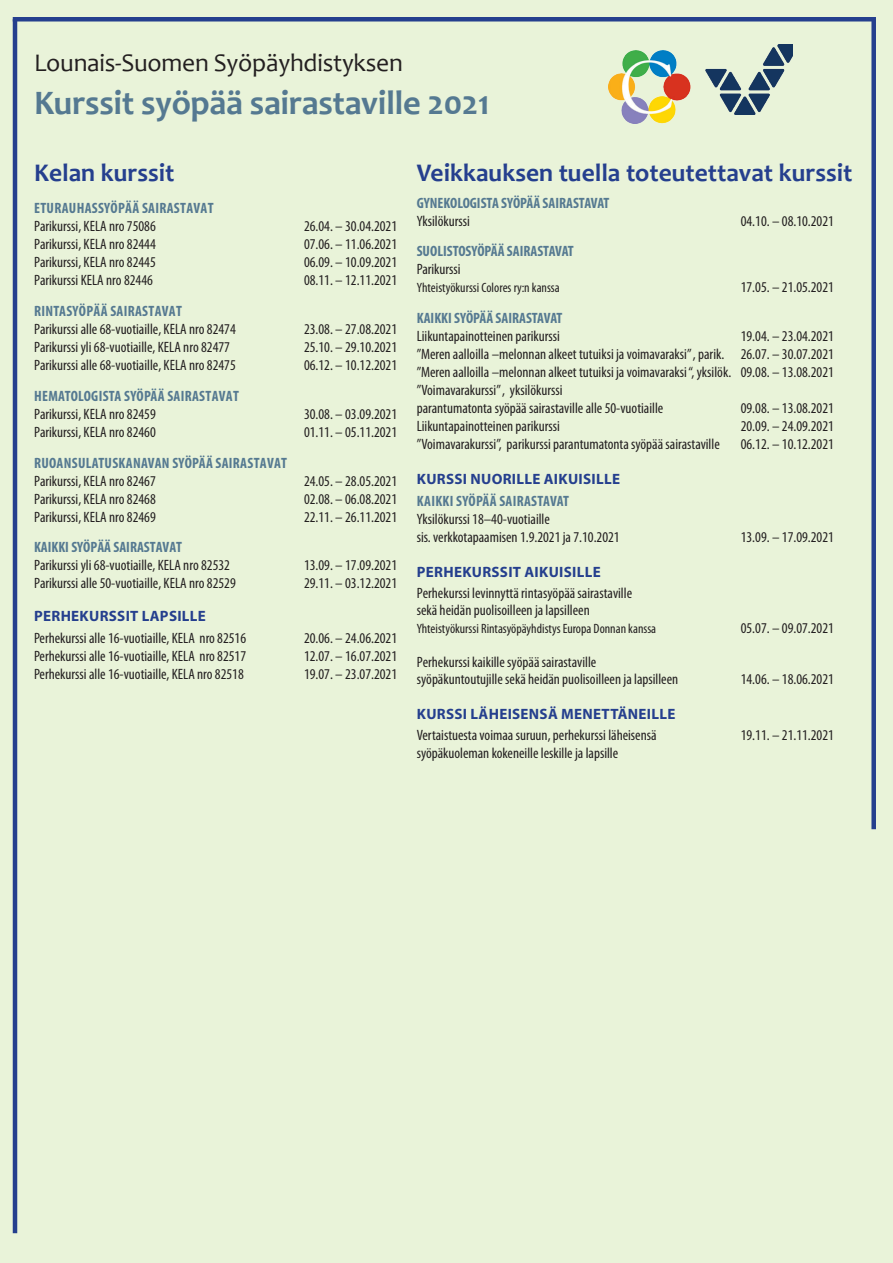
<style>
.page{position:relative;width:893px;height:1263px;background:#e9f3d9}
.page>*{position:absolute;margin:0;border:0;box-sizing:border-box;transform-origin:0 0}
.t1{font:700 34.5px "Candara";letter-spacing:-.01em;color:#557991}
.t2{font:700 25.5px "Candara";color:#253f8e}
.t3{font:25.5px "Candara";letter-spacing:-.01em;color:#231f20}
.t4{font:condensed 15px "Myriad Pro";color:#231f20}
.t5{font:700 condensed 15px "Myriad Pro";letter-spacing:.01em;color:#557991}
.t6{font:700 15px "Myriad Pro";letter-spacing:.02em;color:#253f8e}
.t7{font:condensed 13.5px "Myriad Pro";color:#231f20}
</style>
<div class="page">
<hr style="left:13px;top:19px;width:4px;height:1214px;background:#253f8e">
<div style="left:13px;top:17px;width:861px;height:5px;background:#253f8e"></div>
<div style="left:871px;top:17px;width:5px;height:812px;background:#253f8e"></div>
<img style="left:608px;top:50px;width:83px;height:74px">
<img style="left:706px;top:45px;width:87px;height:70px">
<p class="t3" style="left:34px;top:46px;width:370px">Lounais-Suomen Syöpäyhdistyksen</p>
<p class="t1" style="left:34px;top:81px;width:457px">Kurssit syöpää sairastaville 2021</p>
<p class="t2" style="left:34px;top:157px;width:142px">Kelan kurssit</p>
<p class="t5" style="left:34px;top:199px;width:181px">ETURAUHASSYÖPÄÄ SAIRASTAVAT</p>
<p class="t4" style="left:34px;top:217px;width:123px">Parikurssi, KELA nro 75086</p>
<p class="t4" style="left:304px;top:217px;width:95px">26.04. – 30.04.2021</p>
<p class="t4" style="left:34px;top:235px;width:123px">Parikurssi, KELA nro 82444</p>
<p class="t4" style="left:304px;top:235px;width:95px">07.06. – 11.06.2021</p>
<p class="t4" style="left:34px;top:253px;width:123px">Parikurssi, KELA nro 82445</p>
<p class="t4" style="left:304px;top:253px;width:95px">06.09. – 10.09.2021</p>
<p class="t4" style="left:34px;top:271px;width:120px">Parikurssi KELA nro 82446</p>
<p class="t4" style="left:304px;top:271px;width:95px">08.11. – 12.11.2021</p>
<p class="t5" style="left:34px;top:302px;width:149px">RINTASYÖPÄÄ SAIRASTAVAT</p>
<p class="t4" style="left:34px;top:320px;width:203px">Parikurssi alle 68-vuotiaille, KELA nro 82474</p>
<p class="t4" style="left:304px;top:320px;width:95px">23.08. – 27.08.2021</p>
<p class="t4" style="left:34px;top:338px;width:198px">Parikurssi yli 68-vuotiaille, KELA nro 82477</p>
<p class="t4" style="left:304px;top:338px;width:95px">25.10. – 29.10.2021</p>
<p class="t4" style="left:34px;top:356px;width:203px">Parikurssi alle 68-vuotiaille, KELA nro 82475</p>
<p class="t4" style="left:304px;top:356px;width:95px">06.12. – 10.12.2021</p>
<p class="t5" style="left:34px;top:386px;width:206px">HEMATOLOGISTA SYÖPÄÄ SAIRASTAVAT</p>
<p class="t4" style="left:34px;top:405px;width:123px">Parikurssi, KELA nro 82459</p>
<p class="t4" style="left:304px;top:405px;width:95px">30.08. – 03.09.2021</p>
<p class="t4" style="left:34px;top:423px;width:123px">Parikurssi, KELA nro 82460</p>
<p class="t4" style="left:304px;top:423px;width:95px">01.11. – 05.11.2021</p>
<p class="t5" style="left:34px;top:453px;width:255px">RUOANSULATUSKANAVAN SYÖPÄÄ SAIRASTAVAT</p>
<p class="t4" style="left:34px;top:471px;width:123px">Parikurssi, KELA nro 82467</p>
<p class="t4" style="left:304px;top:471px;width:95px">24.05. – 28.05.2021</p>
<p class="t4" style="left:34px;top:489px;width:123px">Parikurssi, KELA nro 82468</p>
<p class="t4" style="left:304px;top:489px;width:95px">02.08. – 06.08.2021</p>
<p class="t4" style="left:34px;top:507px;width:123px">Parikurssi, KELA nro 82469</p>
<p class="t4" style="left:304px;top:507px;width:95px">22.11. – 26.11.2021</p>
<p class="t5" style="left:34px;top:538px;width:150px">KAIKKI SYÖPÄÄ SAIRASTAVAT</p>
<p class="t4" style="left:34px;top:556px;width:198px">Parikurssi yli 68-vuotiaille, KELA nro 82532</p>
<p class="t4" style="left:304px;top:556px;width:95px">13.09. – 17.09.2021</p>
<p class="t4" style="left:34px;top:574px;width:203px">Parikurssi alle 50-vuotiaille, KELA nro 82529</p>
<p class="t4" style="left:304px;top:574px;width:95px">29.11. – 03.12.2021</p>
<p class="t6" style="left:34px;top:606px;width:173px">PERHEKURSSIT LAPSILLE</p>
<p class="t4" style="left:34px;top:629px;width:214px">Perhekurssi alle 16-vuotiaille, KELA nro 82516</p>
<p class="t4" style="left:304px;top:629px;width:95px">20.06. – 24.06.2021</p>
<p class="t4" style="left:34px;top:647px;width:214px">Perhekurssi alle 16-vuotiaille, KELA nro 82517</p>
<p class="t4" style="left:304px;top:647px;width:95px">12.07. – 16.07.2021</p>
<p class="t4" style="left:34px;top:665px;width:211px">Perhekurssi alle 16-vuotiaille, KELA nro 82518</p>
<p class="t4" style="left:304px;top:665px;width:95px">19.07. – 23.07.2021</p>
<p class="t2" style="left:417px;top:157px;width:437px">Veikkauksen tuella toteutettavat kurssit</p>
<p class="t5" style="left:417px;top:193px;width:194px">GYNEKOLOGISTA SYÖPÄÄ SAIRASTAVAT</p>
<p class="t4" style="left:417px;top:212px;width:55px">Yksilökurssi</p>
<p class="t4" style="left:741px;top:212px;width:95px">04.10. – 08.10.2021</p>
<p class="t5" style="left:417px;top:242px;width:159px">SUOLISTOSYÖPÄÄ SAIRASTAVAT</p>
<p class="t4" style="left:417px;top:260px;width:45px">Parikurssi</p>
<p class="t7" style="left:417px;top:280px;width:145px">Yhteistyökurssi Colores ry:n kanssa</p>
<p class="t4" style="left:741px;top:278px;width:95px">17.05. – 21.05.2021</p>
<p class="t5" style="left:417px;top:309px;width:147px">KAIKKI SYÖPÄÄ SAIRASTAVAT</p>
<p class="t4" style="left:417px;top:327px;width:145px">Liikuntapainotteinen parikurssi</p>
<p class="t4" style="left:741px;top:327px;width:95px">19.04. – 23.04.2021</p>
<p class="t4" style="left:417px;top:345px;width:419px">”Meren aalloilla –melonnan alkeet tutuiksi ja voimavaraksi” , parik. 26.07. – 30.07.2021</p>
<p class="t4" style="left:417px;top:363px;width:419px">”Meren aalloilla –melonnan alkeet tutuiksi ja voimavaraksi “, yksilök. 09.08. – 13.08.2021</p>
<p class="t4" style="left:417px;top:381px;width:147px">”Voimavarakurssi” , yksilökurssi</p>
<p class="t4" style="left:417px;top:399px;width:248px">parantumatonta syöpää sairastaville alle 50-vuotiaille</p>
<p class="t4" style="left:741px;top:399px;width:95px">09.08. – 13.08.2021</p>
<p class="t4" style="left:417px;top:417px;width:145px">Liikuntapainotteinen parikurssi</p>
<p class="t4" style="left:741px;top:417px;width:95px">20.09. – 24.09.2021</p>
<p class="t4" style="left:417px;top:435px;width:305px">”Voimavarakurssi”, parikurssi parantumatonta syöpää sairastaville</p>
<p class="t4" style="left:741px;top:435px;width:95px">06.12. – 10.12.2021</p>
<p class="t6" style="left:417px;top:469px;width:205px">KURSSI NUORILLE AIKUISILLE</p>
<p class="t5" style="left:417px;top:492px;width:154px">KAIKKI SYÖPÄÄ SAIRASTAVAT</p>
<p class="t4" style="left:417px;top:510px;width:135px">Yksilökurssi 18–40-vuotiaille</p>
<p class="t4" style="left:417px;top:528px;width:204px">sis. verkkotapaamisen 1.9.2021 ja 7.10.2021</p>
<p class="t4" style="left:741px;top:528px;width:95px">13.09. – 17.09.2021</p>
<p class="t6" style="left:417px;top:563px;width:185px">PERHEKURSSIT AIKUISILLE</p>
<p class="t4" style="left:417px;top:584px;width:217px">Perhekurssi levinnyttä rintasyöpää sairastaville</p>
<p class="t4" style="left:417px;top:601px;width:175px">sekä heidän puolisoilleen ja lapsilleen</p>
<p class="t7" style="left:417px;top:620px;width:241px">Yhteistyökurssi Rintasyöpäyhdistys Europa Donnan kanssa</p>
<p class="t4" style="left:741px;top:619px;width:95px">05.07. – 09.07.2021</p>
<p class="t4" style="left:417px;top:653px;width:181px">Perhekurssi kaikille syöpää sairastaville</p>
<p class="t4" style="left:417px;top:670px;width:263px">syöpäkuntoutujille sekä heidän puolisoilleen ja lapsilleen</p>
<p class="t4" style="left:741px;top:670px;width:95px">14.06. – 18.06.2021</p>
<p class="t6" style="left:417px;top:704px;width:260px">KURSSI LÄHEISENSÄ MENETTÄNEILLE</p>
<p class="t4" style="left:417px;top:725px;width:241px">Vertaistuesta voimaa suruun, perhekurssi läheisensä</p>
<p class="t4" style="left:741px;top:725px;width:95px">19.11. – 21.11.2021</p>
<p class="t4" style="left:417px;top:743px;width:203px">syöpäkuoleman kokeneille leskille ja lapsille</p>
</div>
